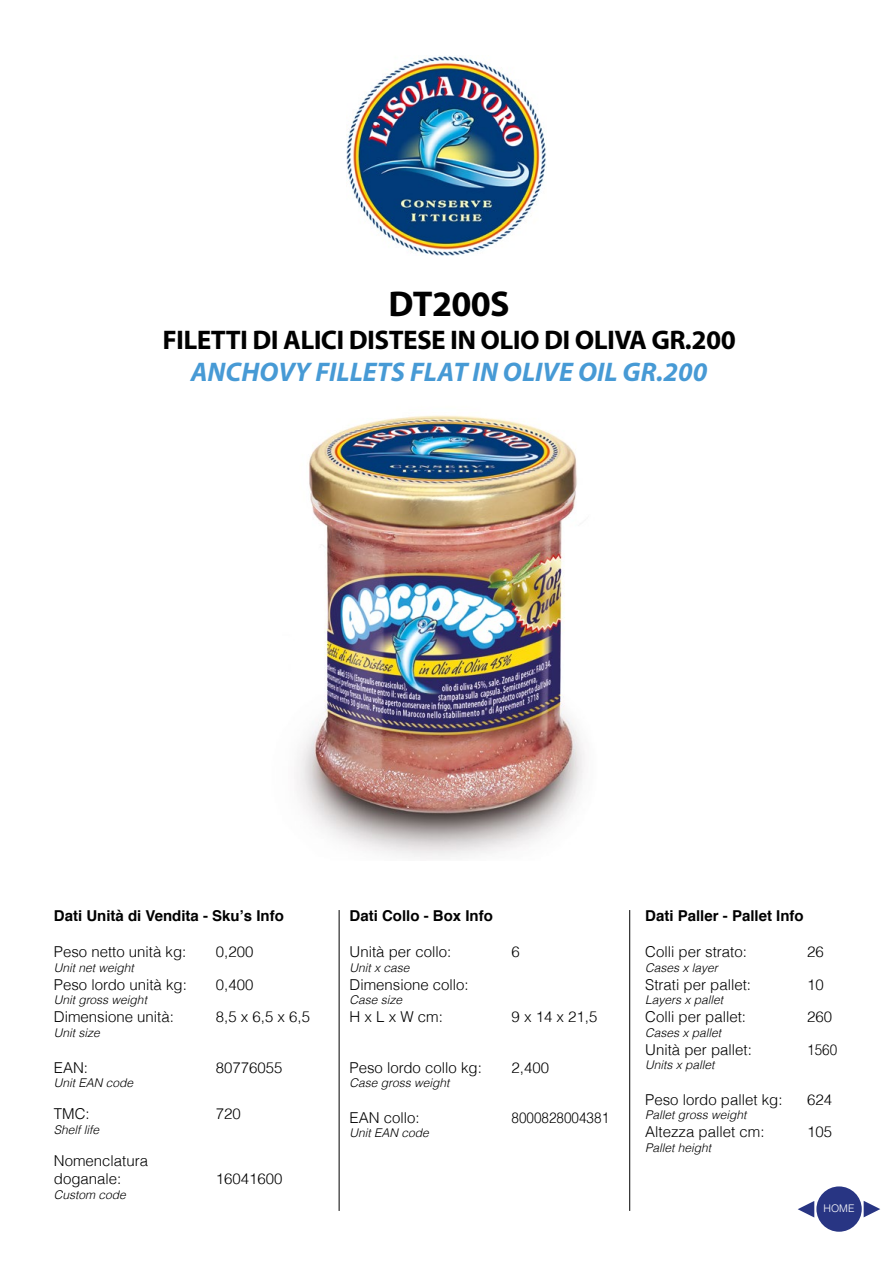
<style>
.page{position:relative;width:893px;height:1263px;background:#fff}
.page>*{position:absolute;margin:0;border:0;box-sizing:border-box;transform-origin:0 0}
.t1{font:36px "Myriad Headline";color:#000}
.t2{font:27px "Myriad Headline";color:#000}
.t3{font:27px "Myriad MM It 700 600";color:#479ad5}
.t4{font:300 15px/18px "Helvetica";color:#000}
.t5{font:700 15px "Helvetica";color:#000}
.t6{font:300 15px "Helvetica";color:#000;scale:.9 1}
.t7{font:italic 300 12px "Helvetica";color:#000}
.t8{font:300 10.5px "Helvetica";color:#fff}
</style>
<div class="page">
<img style="left:296px;top:415px;width:289px;height:444px">
<img style="left:347px;top:56px;width:199px;height:199px">
<hr style="left:339px;top:910px;width:1px;height:301px;background:#000">
<hr style="left:629px;top:910px;width:1px;height:301px;background:#000">
<div style="left:816px;top:1186px;width:46px;height:46px;background:#283583;border-radius:50%"></div>
<svg style="left:864px;top:1201px;width:16px;height:16px"></svg>
<svg style="left:798px;top:1201px;width:16px;height:16px"></svg>
<h1 class="t1" style="left:389px;top:285px;width:122px">DT200S</h1>
<h2 class="t2" style="left:163px;top:326px;width:574px">FILETTI DI ALICI DISTESE IN OLIO DI OLIVA GR.200</h2>
<h2 class="t3" style="left:191px;top:359px;width:518px">ANCHOVY FILLETS FLAT IN OLIVE OIL GR.200</h2>
<p class="t5" style="left:54px;top:904px;width:232px">Dati Unità di Vendita - Sku’s Info</p>
<p class="t4" style="left:54px;top:943px;width:134px">Peso netto unità kg:</p>
<p class="t4" style="left:216px;top:943px;width:39px">0,200</p>
<p class="t7" style="left:54px;top:960px;width:82px">Unit net weight</p>
<p class="t4" style="left:54px;top:975px;width:135px">Peso lordo unità kg:</p>
<p class="t4" style="left:216px;top:975px;width:39px">0,400</p>
<p class="t7" style="left:54px;top:992px;width:95px">Unit gross weight</p>
<p class="t4" style="left:54px;top:1008px;width:122px">Dimensione unità:</p>
<p class="t4" style="left:216px;top:1008px;width:96px">8,5 x 6,5 x 6,5</p>
<p class="t7" style="left:54px;top:1025px;width:48px">Unit size</p>
<p class="t4" style="left:54px;top:1058px;width:36px">EAN:</p>
<p class="t4" style="left:216px;top:1058px;width:68px">80776055</p>
<p class="t7" style="left:54px;top:1075px;width:81px">Unit EAN code</p>
<p class="t4" style="left:54px;top:1105px;width:37px">TMC:</p>
<p class="t4" style="left:216px;top:1105px;width:27px">720</p>
<p class="t7" style="left:54px;top:1122px;width:47px">Shelf life</p>
<p class="t4" style="left:54px;top:1152px;width:96px">Nomenclatura doganale:</p>
<p class="t4" style="left:216px;top:1170px;width:68px">16041600</p>
<p class="t7" style="left:54px;top:1187px;width:74px">Custom code</p>
<p class="t5" style="left:350px;top:904px;width:145px">Dati Collo - Box Info</p>
<p class="t4" style="left:350px;top:943px;width:103px">Unità per collo:</p>
<p class="t4" style="left:512px;top:943px;width:10px">6</p>
<p class="t7" style="left:350px;top:960px;width:62px">Unit x case</p>
<p class="t4" style="left:350px;top:975px;width:121px">Dimensione collo:</p>
<p class="t7" style="left:350px;top:992px;width:54px">Case size</p>
<p class="t4" style="left:350px;top:1008px;width:95px">H x L x W cm:</p>
<p class="t4" style="left:512px;top:1008px;width:87px">9 x 14 x 21,5</p>
<p class="t4" style="left:350px;top:1058px;width:134px">Peso lordo collo kg:</p>
<p class="t4" style="left:512px;top:1058px;width:39px">2,400</p>
<p class="t7" style="left:350px;top:1075px;width:101px">Case gross weight</p>
<p class="t4" style="left:350px;top:1108px;width:72px">EAN collo:</p>
<p class="t6" style="left:512px;top:1108px;width:110px">8000828004381</p>
<p class="t7" style="left:350px;top:1125px;width:81px">Unit EAN code</p>
<p class="t5" style="left:645px;top:904px;width:160px">Dati Paller - Pallet Info</p>
<p class="t4" style="left:645px;top:943px;width:103px">Colli per strato:</p>
<p class="t4" style="left:807px;top:943px;width:18px">26</p>
<p class="t7" style="left:645px;top:960px;width:74px">Cases x layer</p>
<p class="t4" style="left:645px;top:975px;width:107px">Strati per pallet:</p>
<p class="t4" style="left:807px;top:975px;width:18px">10</p>
<p class="t7" style="left:645px;top:992px;width:80px">Layers x pallet</p>
<p class="t4" style="left:645px;top:1008px;width:102px">Colli per pallet:</p>
<p class="t4" style="left:807px;top:1008px;width:27px">260</p>
<p class="t7" style="left:645px;top:1025px;width:78px">Cases x pallet</p>
<p class="t4" style="left:645px;top:1040px;width:108px">Unità per pallet:</p>
<p class="t6" style="left:807px;top:1040px;width:35px">1560</p>
<p class="t7" style="left:645px;top:1057px;width:71px">Units x pallet</p>
<p class="t4" style="left:645px;top:1090px;width:139px">Peso lordo pallet kg:</p>
<p class="t4" style="left:807px;top:1090px;width:27px">624</p>
<p class="t7" style="left:645px;top:1107px;width:103px">Pallet gross weight</p>
<p class="t4" style="left:645px;top:1123px;width:121px">Altezza pallet cm:</p>
<p class="t4" style="left:807px;top:1123px;width:27px">105</p>
<p class="t7" style="left:645px;top:1140px;width:68px">Pallet height</p>
<p class="t8" style="left:823px;top:1202px;width:32px">HOME</p>
</div>
